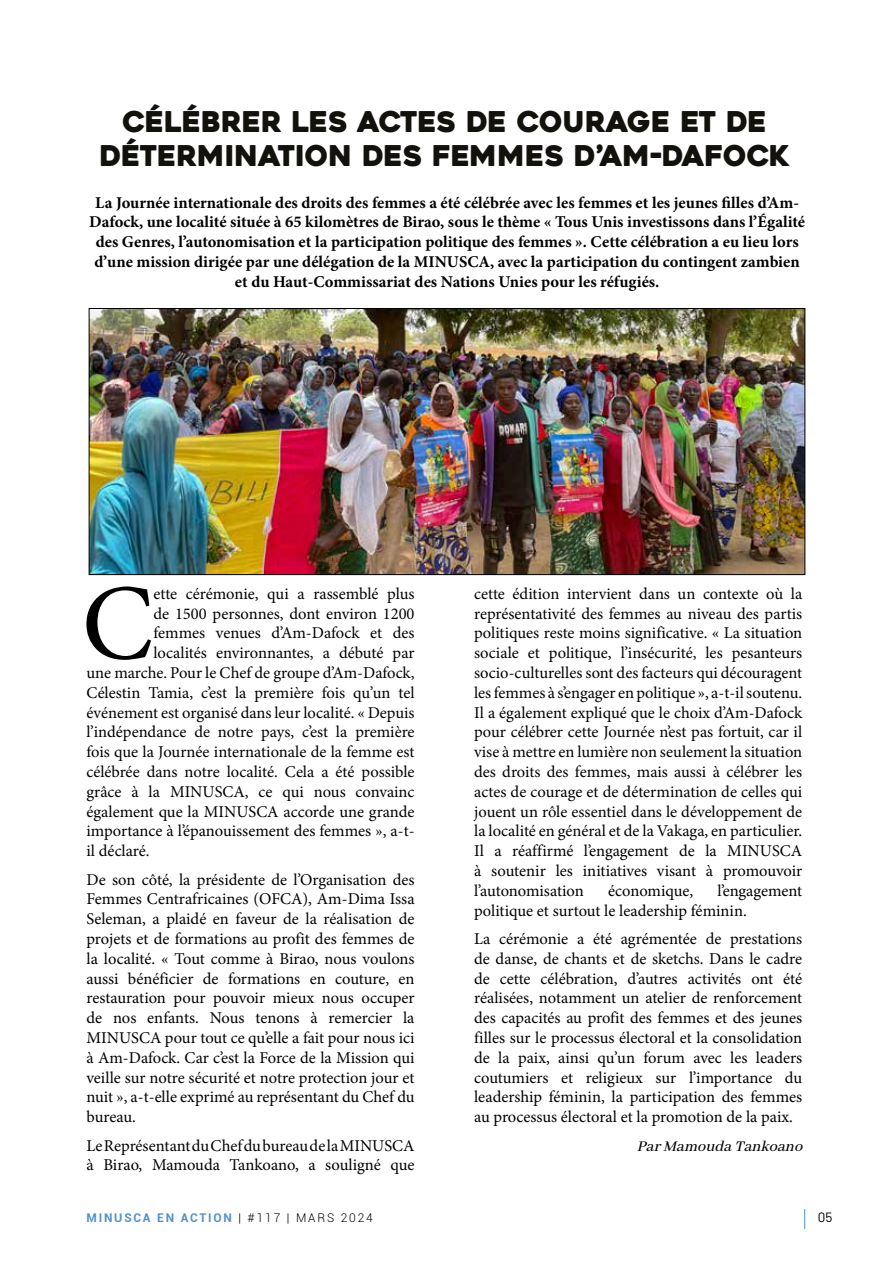
<style>
.page{position:relative;width:893px;height:1263px;background:#fff}
.page>*{position:absolute;margin:0;border:0;box-sizing:border-box;transform-origin:0 0}
.t1{font:107.85px "Mignon";color:#000}
.t2{font:28.5px/34.2px "Heavitas";color:#12110c;text-align:center}
.t3{font:16.5px/19.8px "Mignon";color:#000;text-align:justify}
.t4{font:700 16.5px/19.8px "Minion Pro";color:#000;text-align:center}
.t5{font:italic 500 16.5px "Abhaya Libre";color:#000}
.t6{font:13.5px "Barlow";color:#000}
.t7{font:700 12px "Roboto";letter-spacing:.15em;color:#5091cd}
.s1{font-weight:300;color:#000}
</style>
<div class="page">
<svg style="left:804px;top:1209px;width:1px;height:20px"></svg>
<img style="left:91px;top:310px;width:712px;height:263px">
<div style="left:89px;top:308px;width:716px;height:267px;border:1px solid #000"></div>
<h2 class="t2" style="left:100px;top:105px;width:692px">CÉLÉBRER LES ACTES DE COURAGE ET DE<br>DÉTERMINATION DES FEMMES D’AM-DAFOCK</h2>
<p class="t4" style="left:89px;top:192px;width:717px">La Journée internationale des droits des femmes a été célébrée avec les femmes et les jeunes filles d’Am-Dafock, une localité située à 65 kilomètres de Birao, sous le thème « Tous Unis investissons dans l’Égalité des Genres, l’autonomisation et la participation politique des femmes ». Cette célébration a eu lieu lors d’une mission dirigée par une délégation de la MINUSCA, avec la participation du contingent zambien et du Haut-Commissariat des Nations Unies pour les réfugiés.</p>
<h1 class="t1" style="left:82px;top:552px;width:73px">C</h1>
<p class="t3" style="left:153px;top:584px;width:263px">ette cérémonie, qui a rassemblé plus</p>
<p class="t3" style="left:153px;top:603px;width:263px">de 1500 personnes, dont environ 1200</p>
<p class="t3" style="left:153px;top:623px;width:263px">femmes venues d’Am-Dafock et des</p>
<p class="t3" style="left:153px;top:643px;width:263px">localités environnantes, a débuté par</p>
<p class="t3" style="left:86px;top:663px;width:330px">une marche. Pour le Chef de groupe d’Am-Dafock,</p>
<p class="t3" style="left:86px;top:683px;width:330px">Célestin Tamia, c’est la première fois qu’un tel</p>
<p class="t3" style="left:86px;top:702px;width:330px">événement est organisé dans leur localité. « Depuis</p>
<p class="t3" style="left:86px;top:722px;width:330px">l’indépendance de notre pays, c’est la première</p>
<p class="t3" style="left:86px;top:742px;width:330px">fois que la Journée internationale de la femme est</p>
<p class="t3" style="left:86px;top:762px;width:330px">célébrée dans notre localité. Cela a été possible</p>
<p class="t3" style="left:86px;top:782px;width:330px">grâce à la MINUSCA, ce qui nous convainc</p>
<p class="t3" style="left:86px;top:801px;width:330px">également que la MINUSCA accorde une grande</p>
<p class="t3" style="left:86px;top:821px;width:330px">importance à l’épanouissement des femmes », a-t-</p>
<p class="t3" style="left:86px;top:841px;width:65px">il déclaré.</p>
<p class="t3" style="left:86px;top:869px;width:330px">De son côté, la présidente de l’Organisation des Femmes Centrafricaines (OFCA), Am-Dima Issa Seleman, a plaidé en faveur de la réalisation de projets et de formations au profit des femmes de la localité. « Tout comme à Birao, nous voulons aussi bénéficier de formations en couture, en restauration pour pouvoir mieux nous occuper de nos enfants. Nous tenons à remercier la MINUSCA pour tout ce qu’elle a fait pour nous ici à Am-Dafock. Car c’est la Force de la Mission qui veille sur notre sécurité et notre protection jour et nuit », a-t-elle exprimé au représentant du Chef du bureau.</p>
<p class="t3" style="left:86px;top:1135px;width:330px">Le Représentant du Chef du bureau de la MINUSCA à Birao, Mamouda Tankoano, a souligné que</p>
<p class="t3" style="left:474px;top:584px;width:330px">cette édition intervient dans un contexte où la représentativité des femmes au niveau des partis politiques reste moins significative. « La situation sociale et politique, l’insécurité, les pesanteurs socio-culturelles sont des facteurs qui découragent les femmes à s’engager en politique », a-t-il soutenu.<br>Il a également expliqué que le choix d’Am-Dafock pour célébrer cette Journée n’est pas fortuit, car il vise à mettre en lumière non seulement la situation des droits des femmes, mais aussi à célébrer les actes de courage et de détermination de celles qui jouent un rôle essentiel dans le développement de la localité en général et de la Vakaga, en particulier.<br>Il a réaffirmé l’engagement de la MINUSCA à soutenir les initiatives visant à promouvoir l’autonomisation</p>
<p class="t3" style="left:474px;top:881px;width:330px;text-indent:243px">l’engagement politique et surtout le leadership féminin.</p>
<p class="t3" style="left:474px;top:929px;width:330px">La cérémonie a été agrémentée de prestations de danse, de chants et de sketchs. Dans le cadre de cette célébration, d’autres activités ont été réalisées, notamment un atelier de renforcement des capacités au profit des femmes et des jeunes filles sur le processus électoral et la consolidation de la paix, ainsi qu’un forum avec les leaders coutumiers et religieux sur l’importance du leadership féminin, la participation des femmes au processus électoral et la promotion de la paix.</p>
<p class="t5" style="left:637px;top:1137px;width:171px">ParMamoudaTankoano</p>
<p class="t3" style="left:608px;top:881px;width:87px">économique,</p>
<p class="t7" style="left:86px;top:1209px;width:288px">MINUSCA EN ACTION <span class="s1">| #117 | MARS 2024</span></p>
<p class="t6" style="left:818px;top:1209px;width:16px">05</p>
</div>
